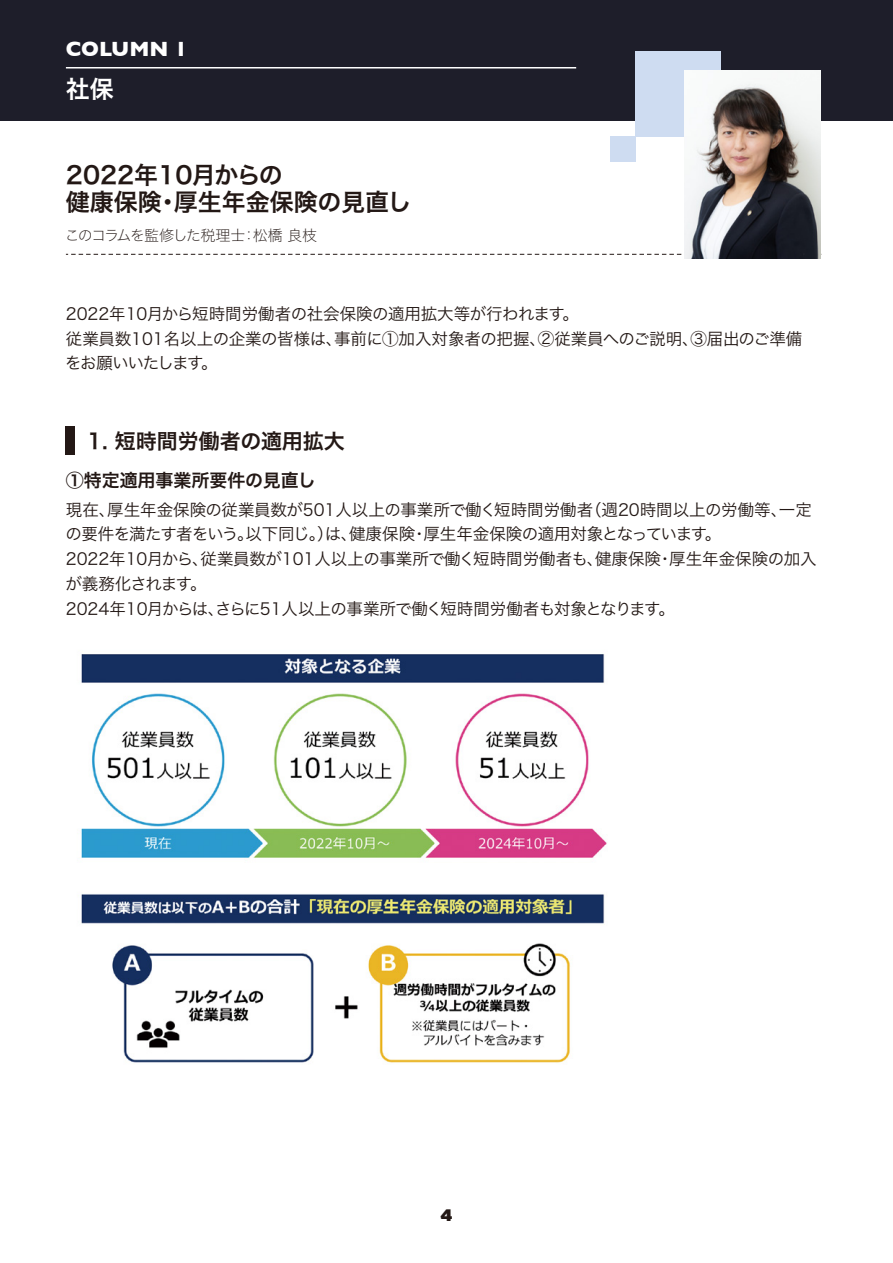
<style>
.page{position:relative;width:893px;height:1263px;background:#fff}
.page>*{position:absolute;margin:0;border:0;box-sizing:border-box;transform-origin:0 0}
.t1{font:24px/27px "Hiragino Sans W6";color:#231815}
.t2{font:24px "Hiragino Sans W6";color:#fff}
.t3{font:21px "Hiragino Sans W6";color:#231815}
.t4{font:700 21px "Gill Sans";color:#fff}
.t5{font:18px "Hiragino Sans W6";color:#231815}
.t6{font:16.5px/24.8px "Hiragino Sans W3";color:#231815}
.t7{font:16.5px/24.8px "Hiragino Sans W3";letter-spacing:-.02em;color:#231815}
.t8{font:900 16.5px "i Ciel Gotham";color:#231815}
.t9{font:15px "Hiragino Sans W1";letter-spacing:-.07em;color:#231815}
</style>
<div class="page">
<svg style="left:66px;top:254px;width:619px;height:1px"></svg>
<div style="left:0;top:0;width:893px;height:120px;background:#1e1e2a"></div>
<hr style="left:66px;top:67px;width:510px;height:2px;background:#fff">
<div style="left:636px;top:52px;width:85px;height:85px;background:#cedcf1"></div>
<div style="left:610px;top:137px;width:26px;height:25px;background:#cedcf1"></div>
<img style="left:685px;top:70px;width:136px;height:188px">
<div style="left:66px;top:426px;width:9px;height:29px;background:#231815"></div>
<img style="left:81px;top:654px;width:526px;height:409px">
<p class="t4" style="left:66px;top:32px;width:123px">COLUMN 1</p>
<h1 class="t2" style="left:66px;top:68px;width:49px">社保</h1>
<h1 class="t1" style="left:66px;top:160px;width:347px">2022年10月からの<br>健康保険・厚生年金保険の見直し</h1>
<p class="t9" style="left:65px;top:222px;width:254px">このコラムを監修した税理士：松橋 良枝</p>
<p class="t7" style="left:65px;top:300px;width:739px">2022年10月から短時間労働者の社会保険の適用拡大等が行われます。<br>従業員数101名以上の企業の皆様は、事前に①加入対象者の把握、②従業員へのご説明、③届出のご準備をお願いいたします。</p>
<p class="t3" style="left:87px;top:422px;width:259px">1. 短時間労働者の適用拡大</p>
<p class="t5" style="left:66px;top:463px;width:251px">①特定適用事業所要件の見直し</p>
<p class="t6" style="left:65px;top:496px;width:753px">現在、厚生年金保険の従業員数が501人以上の事業所で働く短時間労働者（週20時間以上の労働等、一定の要件を満たす者をいう。以下同じ。）は、健康保険・厚生年金保険の適用対象となっています。<br>2022年10月から、従業員数が101人以上の事業所で働く短時間労働者も、健康保険・厚生年金保険の加入が義務化されます。<br>2024年10月からは、さらに51人以上の事業所で働く短時間労働者も対象となります。</p>
<p class="t8" style="left:441px;top:1202px;width:13px">4</p>
</div>
